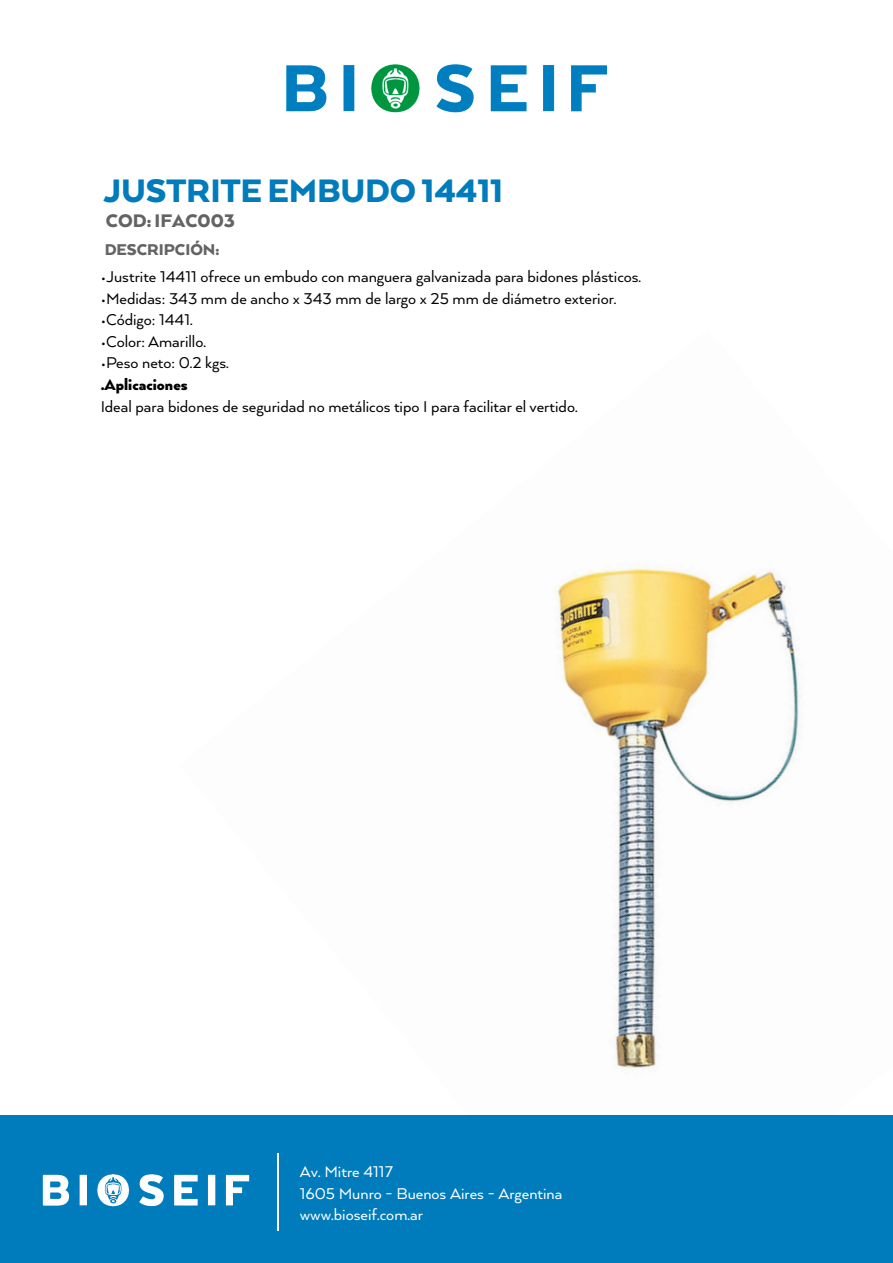
<style>
.page{position:relative;width:893px;height:1263px;background:#fff}
.page>*{position:absolute;margin:0;border:0;box-sizing:border-box;transform-origin:0 0}
.t1{font:900 37.5px "Arquitecta";letter-spacing:-.01em;color:#007bbc}
.t2{font:900 21px "Arquitecta";color:#636363}
.t3{font:18px "Arquitecta";color:#000}
.t4{font:18px/21.6px "Arquitecta";color:#fff}
.t5{font:900 18px "Arquitecta";color:#000}
.t6{font:900 18px "Arquitecta";color:#636363}
</style>
<div class="page">
<img style="left:553px;top:564px;width:249px;height:508px">
<div style="left:0;top:1115px;width:893px;height:148px;background:#007bbc"></div>
<img style="left:42px;top:1174px;width:208px;height:33px">
<hr style="left:277px;top:1154px;width:2px;height:77px;background:#fff">
<img style="left:286px;top:64px;width:321px;height:49px">
<h1 class="t1" style="left:103px;top:167px;width:402px">JUSTRITE EMBUDO 14411</h1>
<p class="t2" style="left:106px;top:207px;width:131px">COD: IFAC003</p>
<p class="t6" style="left:104px;top:238px;width:116px">DESCRIPCIÓN:</p>
<p class="t3" style="left:101px;top:265px;width:542px">•Justrite 14411 ofrece un embudo con manguera galvanizada para bidones plásticos.</p>
<p class="t3" style="left:101px;top:287px;width:517px">•Medidas: 343 mm de ancho x 343 mm de largo x 25 mm de diámetro exterior.</p>
<p class="t3" style="left:101px;top:308px;width:93px">•Código: 1441.</p>
<p class="t3" style="left:101px;top:330px;width:107px">•Color: Amarillo.</p>
<p class="t3" style="left:101px;top:352px;width:130px">•Peso neto: 0.2 kgs.</p>
<p class="t5" style="left:101px;top:373px;width:88px">.Aplicaciones</p>
<p class="t3" style="left:101px;top:395px;width:478px">Ideal para bidones de seguridad no metálicos tipo I para facilitar el vertido.</p>
<p class="t4" style="left:300px;top:1160px;width:264px">Av. Mitre 4117<br>1605 Munro - Buenos Aires - Argentina www.bioseif.com.ar</p>
</div>
